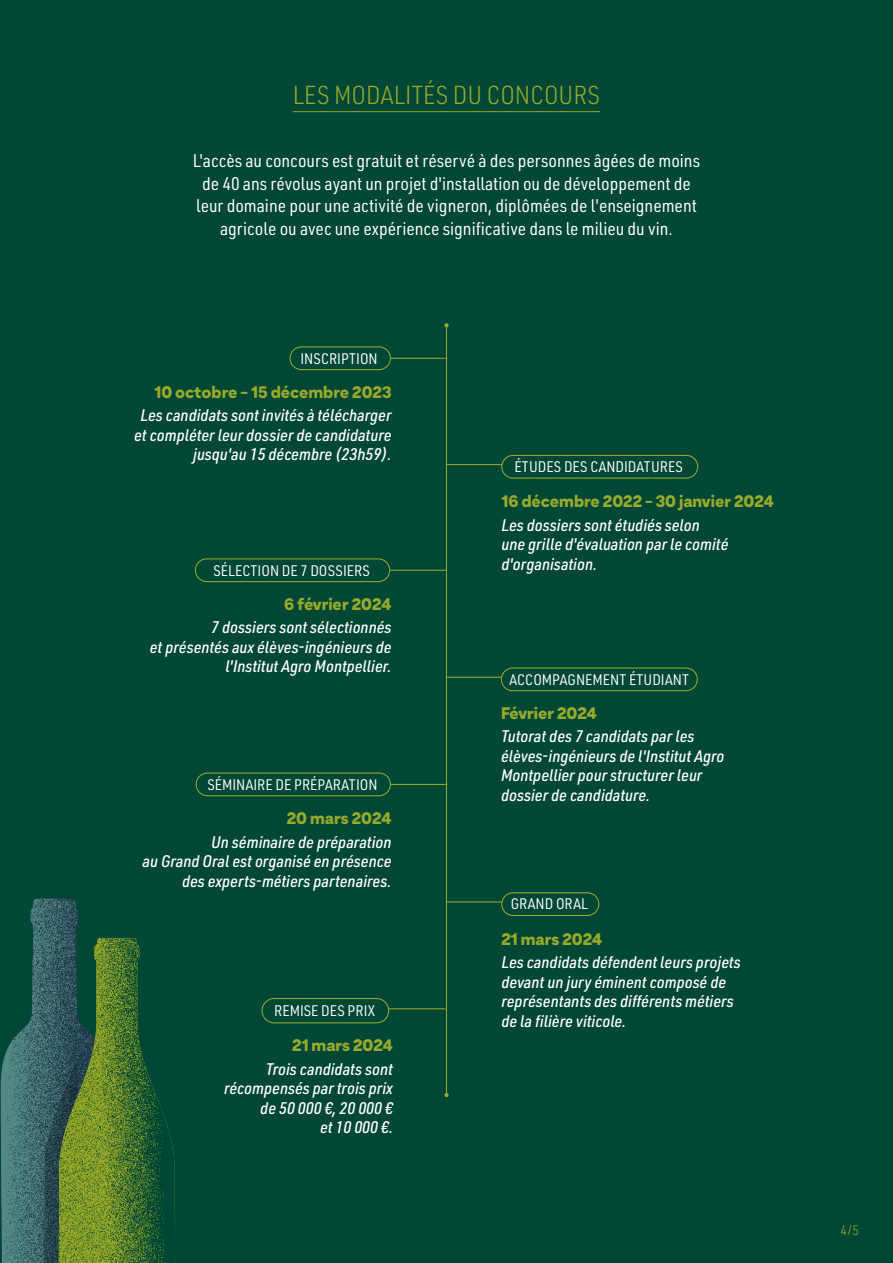
<style>
.page{position:relative;width:893px;height:1263px;background:#004736}
.page>*{position:absolute;margin:0;border:0;box-sizing:border-box;transform-origin:0 0}
.t1{font:300 25.5px "URWDIN Semi Cond";color:#98aa29}
.t2{font:18px/22.5px "URWDIN Semi Cond";color:#fff;text-align:center}
.t3{font:italic 500 16.5px/19.5px "URWDIN Semi Cond";color:#fff;text-align:right}
.t4{font:900 16.5px "Armin Soft";color:#98aa29}
.t5{font:15px "URWDIN Semi Cond";color:#fff}
.t6{font:300 13.5px "URWDIN Semi Cond";color:#98aa29}
</style>
<div class="page">
<hr style="left:293px;top:111px;width:307px;height:1px;background:#98aa29">
<svg style="left:1px;top:898px;width:174px;height:365px"></svg>
<img style="left:97px;top:944px;width:39px;height:1px">
<hr style="left:446px;top:325px;width:1px;height:770px;background:#98aa29">
<svg style="left:444px;top:323px;width:5px;height:4px"></svg>
<svg style="left:444px;top:1093px;width:5px;height:4px"></svg>
<div style="left:290px;top:346px;width:101px;height:24px;border:1px solid #98aa29;border-radius:11px"></div>
<div style="left:195px;top:558px;width:195px;height:24px;border:1px solid #98aa29;border-radius:11px"></div>
<div style="left:196px;top:772px;width:195px;height:24px;border:1px solid #98aa29;border-radius:11px"></div>
<div style="left:261px;top:998px;width:128px;height:25px;border:1px solid #98aa29;border-radius:12px"></div>
<div style="left:501px;top:455px;width:197px;height:24px;border:1px solid #98aa29;border-radius:11px"></div>
<div style="left:501px;top:667px;width:197px;height:24px;border:1px solid #98aa29;border-radius:11px"></div>
<div style="left:501px;top:892px;width:98px;height:24px;border:1px solid #98aa29;border-radius:11px"></div>
<hr style="left:391px;top:358px;width:56px;height:1px;background:#98aa29">
<hr style="left:390px;top:570px;width:56px;height:1px;background:#98aa29">
<hr style="left:391px;top:784px;width:56px;height:1px;background:#98aa29">
<hr style="left:389px;top:1008px;width:56px;height:1px;background:#98aa29">
<hr style="left:446px;top:464px;width:56px;height:1px;background:#98aa29">
<hr style="left:445px;top:677px;width:57px;height:1px;background:#98aa29">
<hr style="left:446px;top:901px;width:56px;height:1px;background:#98aa29">
<h1 class="t1" style="left:293px;top:78px;width:309px">LES MODALITÉS DU CONCOURS</h1>
<p class="t2" style="left:193px;top:149px;width:509px">L'accès au concours est gratuit et réservé à des personnes âgées de moins de 40 ans révolus ayant un projet d'installation ou de développement de leur domaine pour une activité de vigneron, diplômées de l'enseignement agricole ou avec une expérience significative dans le milieu du vin.</p>
<p class="t5" style="left:300px;top:348px;width:79px">INSCRIPTION</p>
<p class="t4" style="left:154px;top:381px;width:239px">10 octobre - 15 décembre 2023</p>
<p class="t3" style="left:134px;top:405px;width:259px">Les candidats sont invités à télécharger et compléter leur dossier de candidature jusqu'au 15 décembre (23h59).</p>
<p class="t5" style="left:213px;top:560px;width:158px">SÉLECTION DE 7 DOSSIERS</p>
<p class="t4" style="left:284px;top:593px;width:109px">6 février 2024</p>
<p class="t3" style="left:150px;top:617px;width:243px">7 dossiers sont sélectionnés<br>et présentés aux élèves-ingénieurs de l'Institut Agro Montpellier.</p>
<p class="t5" style="left:207px;top:774px;width:172px">SÉMINAIRE DE PRÉPARATION</p>
<p class="t4" style="left:287px;top:808px;width:106px">20 mars 2024</p>
<p class="t3" style="left:143px;top:832px;width:250px">Un séminaire de préparation<br>au Grand Oral est organisé en présence des experts-métiers partenaires.</p>
<p class="t5" style="left:274px;top:1001px;width:102px">REMISE DES PRIX</p>
<p class="t4" style="left:292px;top:1034px;width:102px">21 mars 2024</p>
<p class="t3" style="left:224px;top:1058px;width:170px">Trois candidats sont récompensés par trois prix de 50 000 €, 20 000 €<br>et 10 000 €.</p>
<p class="t5" style="left:515px;top:457px;width:170px">ÉTUDES DES CANDIDATURES</p>
<p class="t4" style="left:501px;top:491px;width:274px">16 décembre 2022 - 30 janvier 2024</p>
<p class="t3" style="left:501px;top:515px;width:229px;text-align:left">Les dossiers sont étudiés selon<br>une grille d'évaluation par le comité d'organisation.</p>
<p class="t5" style="left:509px;top:670px;width:181px">ACCOMPAGNEMENT ÉTUDIANT</p>
<p class="t4" style="left:501px;top:702px;width:98px">Février 2024</p>
<p class="t3" style="left:501px;top:726px;width:225px;text-align:left">Tutorat des 7 candidats par les élèves-ingénieurs de l'Institut Agro<br>Montpellier pour structurer leur dossier de candidature.</p>
<p class="t5" style="left:511px;top:894px;width:79px">GRAND ORAL</p>
<p class="t4" style="left:501px;top:928px;width:102px">21 mars 2024</p>
<p class="t3" style="left:501px;top:952px;width:241px;text-align:left">Les candidats défendent leurs projets devant un jury éminent composé de représentants des différents métiers de la filière viticole.</p>
<p class="t6" style="left:840px;top:1221px;width:20px">4/5</p>
</div>
